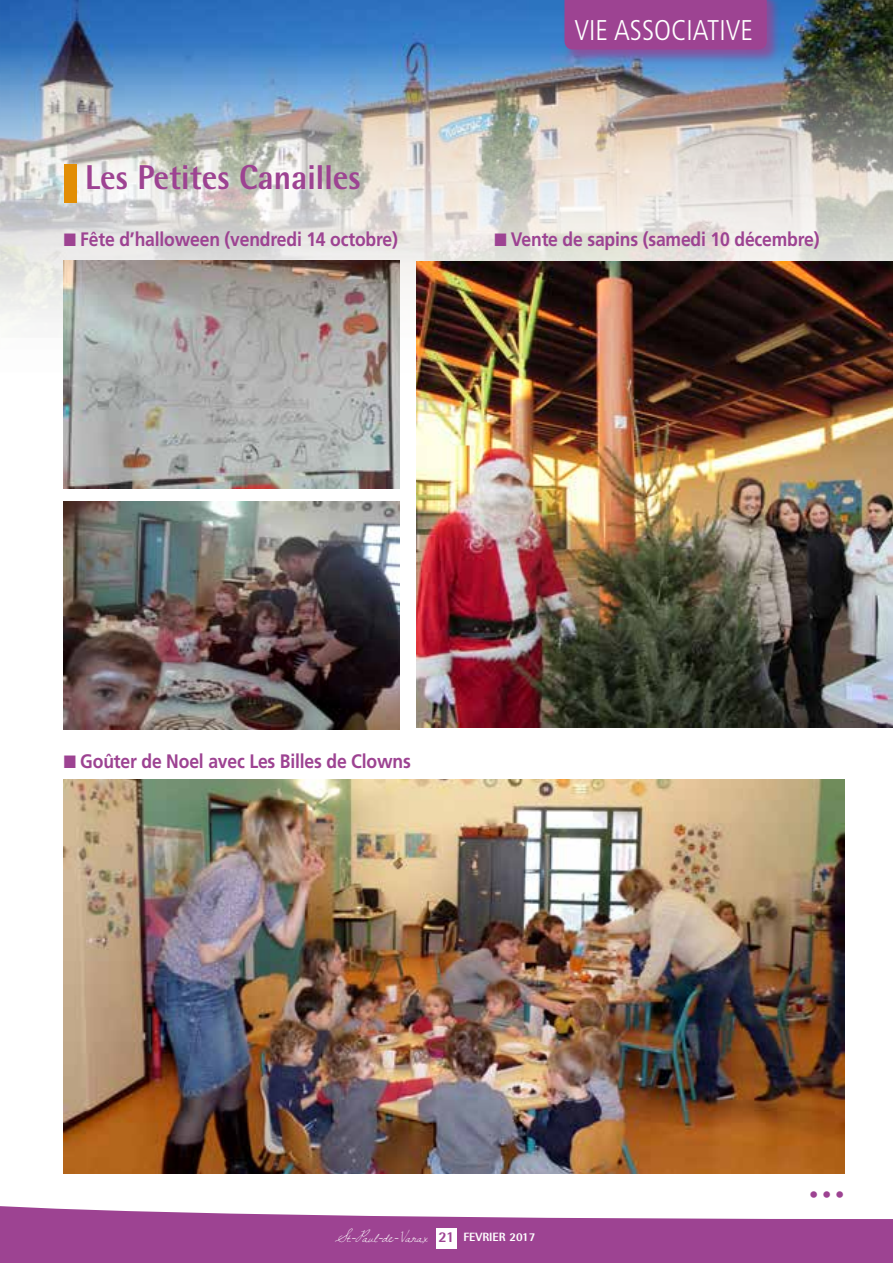
<style>
.page{position:relative;width:893px;height:1263px;background:#fff}
.page>*{position:absolute;margin:0;border:0;box-sizing:border-box;transform-origin:0 0}
.t1{font:800 34.5px "Rotis Semi Sans Std";color:#9d4392;scale:.94 1}
.t2{font:300 condensed 28.5px "Frutiger LT Std";color:#fff}
.t3{font:700 19.5px "Frutiger LT Std";letter-spacing:-.01em;color:#9d4392;scale:.9 1}
.t4{font:300 18px "Rotis Semi Sans Std";color:#9d4392}
.t5{font:italic 13.5px "Dawningofa New Day";color:#fff}
.s1{font-family:"Rotis Semi Sans Std";font-weight:800;font-style:normal;font-size:15px;color:#9d4392}
.s2{font-family:"Rotis Semi Sans Std";font-weight:800;font-style:normal;font-size:12px}
</style>
<div class="page">
<img style="left:0;top:0;width:893px;height:395px">
<div style="left:562px;top:0;width:219px;height:64px;background:#9d4392;opacity:.75"></div>
<div style="left:564px;top:0;width:203px;height:50px;background:#9d4392"></div>
<svg style="left:0;top:1206px;width:893px;height:57px;fill:#9d4392"></svg>
<div style="left:436px;top:1228px;width:21px;height:21px;background:#fff"></div>
<div style="left:64px;top:164px;width:13px;height:38px;background:#e28e04"></div>
<img style="left:64px;top:260px;width:336px;height:228px">
<img style="left:64px;top:502px;width:336px;height:227px">
<img style="left:417px;top:261px;width:476px;height:466px">
<img style="left:64px;top:779px;width:781px;height:395px">
<h1 class="t1" style="left:85px;top:156px;width:295px">Les Petites Canailles</h1>
<h2 class="t2" style="left:574px;top:14px;width:180px">VIE ASSOCIATIVE</h2>
<p class="t3" style="left:64px;top:228px;width:373px">■ Fête d’halloween (vendredi 14 octobre)</p>
<p class="t3" style="left:494px;top:228px;width:363px">■ Vente de sapins (samedi 10 décembre)</p>
<p class="t3" style="left:64px;top:750px;width:387px">■ Goûter de Noel avec Les Billes de Clowns</p>
<p class="t5" style="left:335px;top:1230px;width:202px">St-Paul-de-Varax <span class="s1">2 1</span> <span class="s2">F E V R I E R 2 0 1 7</span></p>
<p class="t4" style="left:809px;top:1184px;width:36px">• • •</p>
</div>
